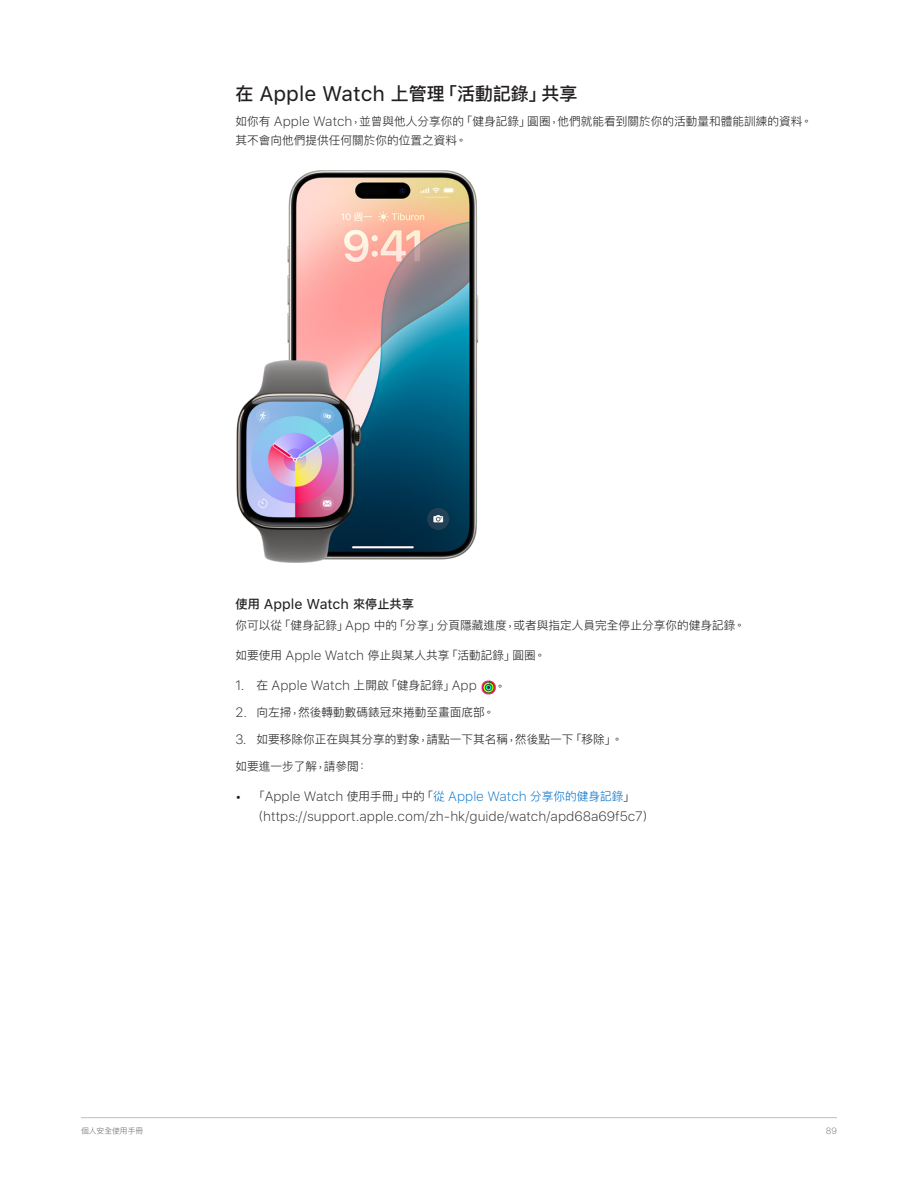
<style>
.page{position:relative;width:918px;height:1188px;background:#fff}
.page>*{position:absolute;margin:0;border:0;box-sizing:border-box;transform-origin:0 0}
.t1{font:500 21px "SF Pro HK Text";color:#231f20}
.Task_Heading{font:500 14.25px "SF Pro HK Text";color:#231f20}
.Body{font:300 13.5px/19.5px "SF Pro HK Text";color:#231f20}
.Bullet_Body_Level_1{font:300 13.5px "SF Pro HK Text";color:#231f20}
.t2{font:300 9px "SF Pro HK Text";color:#6c6d70}
.s1{color:#0070c9}
</style>
<div class="page">
<hr style="left:81px;top:1117px;width:756px;height:1px;background:#bcbdc0">
<img style="left:236px;top:170px;width:243px;height:393px">
<img style="left:481px;top:680px;width:15px;height:14px">
<h3 class="t1" style="left:236px;top:81px;width:343px">在 Apple Watch 上管理「活動記錄」共享</h3>
<p class="Body" style="left:236px;top:111px;width:577px">如你有 Apple Watch，並曾與他人分享你的「健身記錄」圓圈，他們就能看到關於你的活動量和體能訓練的資料。其不會向他們提供任何關於你的位置之資料。</p>
<p class="Task_Heading" style="left:236px;top:595px;width:180px">使用 Apple Watch 來停止共享</p>
<p class="Body" style="left:236px;top:616px;width:510px">你可以從「健身記錄」App 中的「分享」分頁隱藏進度，或者與指定人員完全停止分享你的健身記錄。</p>
<p class="Body" style="left:236px;top:646px;width:310px">如要使用 Apple Watch 停止與某人共享「活動記錄」圓圈。</p>
<p class="Body" style="left:236px;top:676px;width:243px">1. 在 Apple Watch 上開啟「健身記錄」App</p>
<p class="Body" style="left:496px;top:677px;width:10px">。</p>
<p class="Body" style="left:236px;top:703px;width:259px">2. 向左掃，然後轉動數碼錶冠來捲動至畫面底部。</p>
<p class="Body" style="left:236px;top:730px;width:387px">3. 如要移除你正在與其分享的對象，請點一下其名稱，然後點一下「移除」。</p>
<p class="Body" style="left:236px;top:757px;width:132px">如要進一步了解，請參閲：</p>
<p class="Body" style="left:236px;top:787px;width:398px">• 「Apple Watch 使用手冊」中的「<span class="s1">從 Apple Watch 分享你的健身記錄</span>」</p>
<p class="Bullet_Body_Level_1" style="left:256px;top:808px;width:394px">（https://support.apple.com/zh-hk/guide/watch/apd68a69f5c7）</p>
<p class="t2" style="left:81px;top:1125px;width:64px">個人安全使用手冊</p>
<p class="t2" style="left:826px;top:1125px;width:13px">89</p>
</div>
